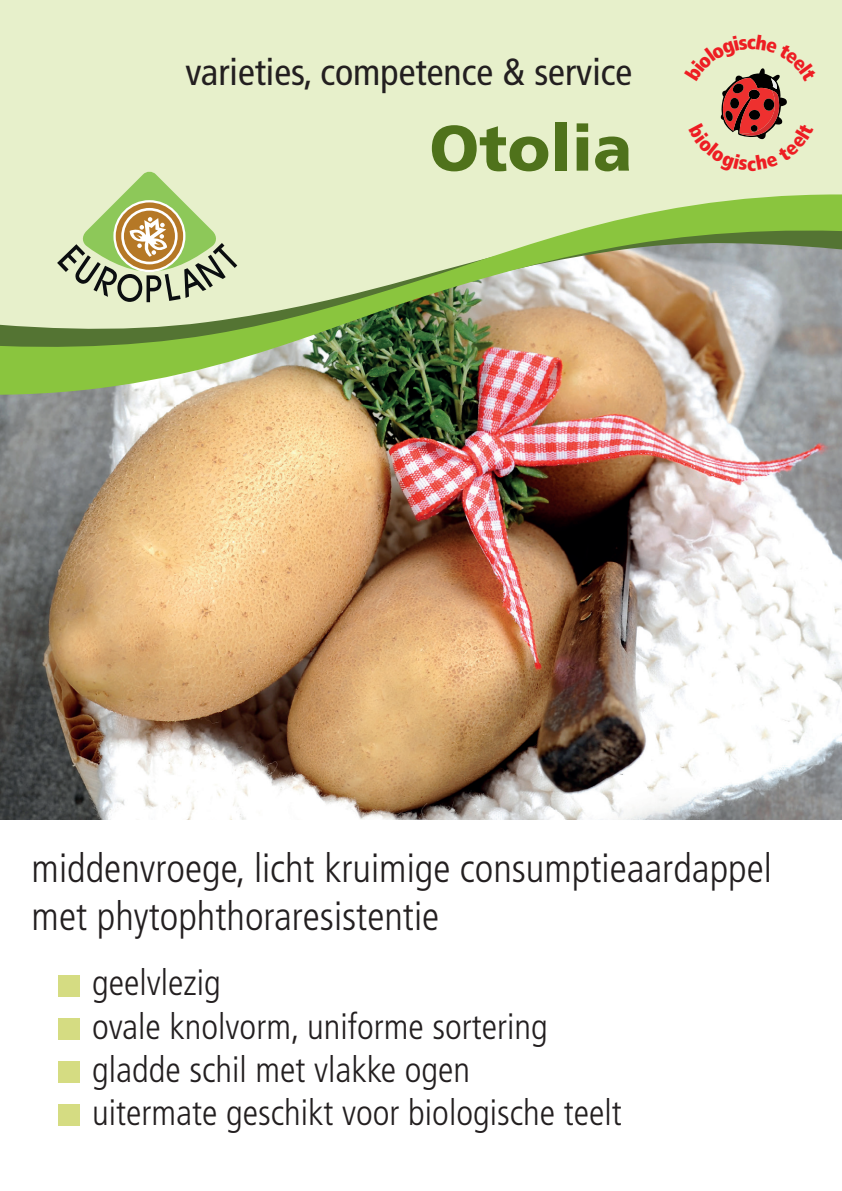
<style>
.page{position:relative;width:842px;height:1191px;background:#fff}
.page>*{position:absolute;margin:0;border:0;box-sizing:border-box;transform-origin:0 0}
.t1{font:900 64px "Frutiger LT Std";color:#4f721b}
.t2{font:300 condensed 40px/48px "Frutiger LT Std";color:#231f20}
.t3{font:condensed 37.8px "Frutiger LT Std";color:#231f20}
.t4{font:300 condensed 36px/43.2px "Frutiger LT Std";color:#231f20}
</style>
<div class="page">
<img style="left:0;top:399px;width:842px;height:420px">
<div style="left:0;top:0;width:842px;height:181px;background:#e7f0cb"></div>
<img style="left:0;top:181px;width:842px;height:218px">
<svg style="left:57px;top:171px;width:180px;height:131px;background:#c3cc9b"></svg>
<div style="left:58px;top:975px;width:22px;height:22px;background:#d5dc82"></div>
<div style="left:58px;top:1018px;width:22px;height:22px;background:#d5dc82"></div>
<div style="left:58px;top:1061px;width:22px;height:22px;background:#d5dc82"></div>
<div style="left:58px;top:1103px;width:22px;height:22px;background:#d5dc82"></div>
<svg style="left:684px;top:34px;width:133px;height:138px;background:#d6ccad"></svg>
<p class="t3" style="left:186px;top:50px;width:448px">varieties, competence &amp; service</p>
<h1 class="t1" style="left:429px;top:110px;width:204px">Otolia</h1>
<p class="t2" style="left:32px;top:845px;width:742px">middenvroege, licht kruimige consumptieaardappel met phytophthoraresistentie</p>
<p class="t4" style="left:92px;top:961px;width:531px">geelvlezig<br>ovale knolvorm, uniforme sortering gladde schil met vlakke ogen<br>uitermate geschikt voor biologische teelt</p>
</div>
